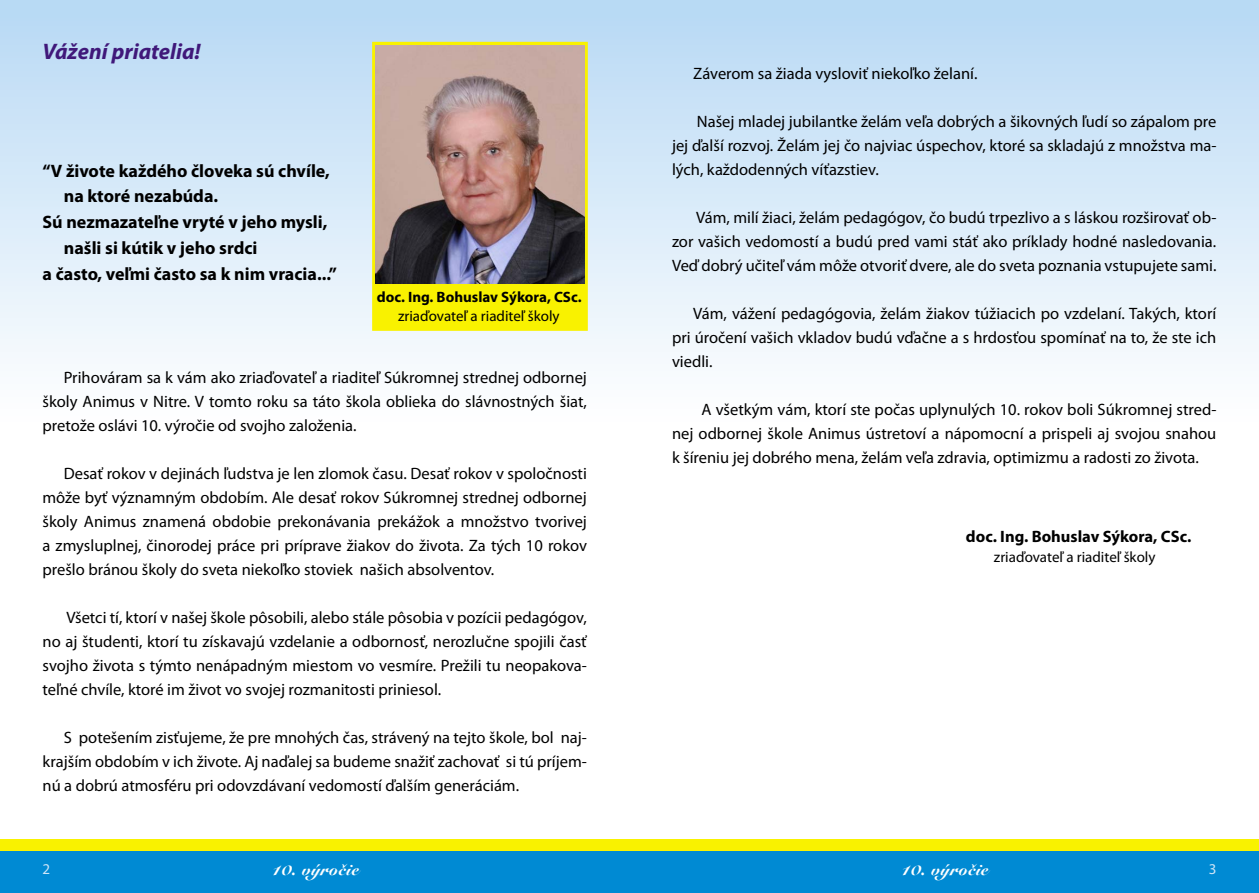
<style>
.page{position:relative;width:1259px;height:893px;background:#fff}
.page>*{position:absolute;margin:0;border:0;box-sizing:border-box;transform-origin:0 0}
.t1{font:italic 700 22.5px "Myriad Pro";color:#40187a}
.t2{font:700 18px "Myriad Pro";color:#000}
.t3{font:18px "Snell Blk AT";color:#fff}
.t4{font:16.5px/24px "Myriad Pro";color:#000;text-align:justify}
.t5{font:700 16.5px "Myriad Pro";color:#000}
.t6{font:15px "Myriad Pro";color:#000}
.t7{font:700 15px "Myriad Pro";color:#000}
.t8{font:15px "Myriad Pro";color:#cfe5f8}
</style>
<div class="page">
<div style="left:0;top:839px;width:629px;height:54px;background:#f9f200"></div>
<div style="left:0;top:851px;width:629px;height:42px;background:#008ad3"></div>
<div style="left:0;top:0;width:629px;height:434px;background:linear-gradient(to bottom,#b7d9f4,#fff)"></div>
<div style="left:629px;top:839px;width:630px;height:54px;background:#f9f200"></div>
<div style="left:629px;top:851px;width:630px;height:42px;background:#008ad3"></div>
<div style="left:629px;top:0;width:630px;height:434px;background:linear-gradient(to bottom,#b7d9f4,#fff)"></div>
<div style="left:372px;top:42px;width:216px;height:289px;background:#f9f200;border:2px solid #f9f200"></div>
<img style="left:375px;top:45px;width:210px;height:238px">
<h1 class="t1" style="left:43px;top:37px;width:160px">Vážení priatelia!</h1>
<p class="t2" style="left:43px;top:159px;width:289px">“V živote každého človeka sú chvíle,</p>
<p class="t2" style="left:64px;top:185px;width:156px">na ktoré nezabúda.</p>
<p class="t2" style="left:43px;top:210px;width:286px">Sú nezmazateľne vryté v jeho mysli,</p>
<p class="t2" style="left:64px;top:236px;width:195px">našli si kútik v jeho srdci</p>
<p class="t2" style="left:43px;top:262px;width:296px">a často, veľmi často sa k nim vracia...”</p>
<p class="t7" style="left:377px;top:287px;width:206px">doc. Ing. Bohuslav Sýkora, CSc.</p>
<p class="t6" style="left:398px;top:307px;width:163px">zriaďovateľ a riaditeľ školy</p>
<p class="t4" style="left:43px;top:365px;width:546px;text-indent:21px">Prihováram sa k vám ako zriaďovateľ a riaditeľ Súkromnej strednej odbornej školy Animus v Nitre. V tomto roku sa táto škola oblieka do slávnostných šiat, pretože oslávi 10. výročie od svojho založenia.</p>
<p class="t4" style="left:43px;top:461px;width:546px;text-indent:21px">Desať rokov v dejinách ľudstva je len zlomok času. Desať rokov v spoločnosti môže byť významným obdobím. Ale desať rokov Súkromnej strednej odbornej školy Animus znamená obdobie prekonávania prekážok a množstvo tvorivej a zmysluplnej, činorodej práce pri príprave žiakov do života. Za tých 10 rokov prešlo bránou školy do sveta niekoľko stoviek našich absolventov.</p>
<p class="t4" style="left:43px;top:605px;width:546px;text-indent:24px">Všetci tí, ktorí v našej škole pôsobili, alebo stále pôsobia v pozícii pedagógov, no aj študenti, ktorí tu získavajú vzdelanie a odbornosť, nerozlučne spojili časť svojho života s týmto nenápadným miestom vo vesmíre. Prežili tu neopakova&shy;teľné chvíle, ktoré im život vo svojej rozmanitosti priniesol.</p>
<p class="t4" style="left:43px;top:725px;width:546px;text-indent:21px">S potešením zisťujeme, že pre mnohých čas, strávený na tejto škole, bol naj&shy;krajším obdobím v ich živote. Aj naďalej sa budeme snažiť zachovať si tú príjem&shy;nú a dobrú atmosféru pri odovzdávaní vedomostí ďalším generáciám.</p>
<p class="t4" style="left:693px;top:61px;width:286px">Záverom sa žiada vysloviť niekoľko želaní.</p>
<p class="t4" style="left:672px;top:109px;width:546px;text-indent:25px">Našej mladej jubilantke želám veľa dobrých a šikovných ľudí so zápalom pre jej ďalší rozvoj. Želám jej čo najviac úspechov, ktoré sa skladajú z množstva ma&shy;lých, každodenných víťazstiev.</p>
<p class="t4" style="left:672px;top:205px;width:546px;text-indent:24px">Vám, milí žiaci, želám pedagógov, čo budú trpezlivo a s láskou rozširovať ob&shy;zor vašich vedomostí a budú pred vami stáť ako príklady hodné nasledovania.<br>Veď dobrý učiteľ vám môže otvoriť dvere, ale do sveta poznania vstupujete sami.</p>
<p class="t4" style="left:672px;top:301px;width:546px;text-indent:21px">Vám, vážení pedagógovia, želám žiakov túžiacich po vzdelaní. Takých, ktorí pri úročení vašich vkladov budú vďačne a s hrdosťou spomínať na to, že ste ich viedli.</p>
<p class="t4" style="left:672px;top:397px;width:546px;text-indent:30px">A všetkým vám, ktorí ste počas uplynulých 10. rokov boli Súkromnej stred&shy;nej odbornej škole Animus ústretoví a nápomocní a prispeli aj svojou snahou k šíreniu jej dobrého mena, želám veľa zdravia, optimizmu a radosti zo života.</p>
<p class="t5" style="left:966px;top:526px;width:227px">doc. Ing. Bohuslav Sýkora, CSc.</p>
<p class="t6" style="left:994px;top:548px;width:163px">zriaďovateľ a riaditeľ školy</p>
<p class="t8" style="left:43px;top:860px;width:9px">2</p>
<p class="t3" style="left:270px;top:859px;width:90px">10. výročie</p>
<p class="t3" style="left:900px;top:859px;width:90px">10. výročie</p>
<p class="t8" style="left:1208px;top:860px;width:9px">3</p>
</div>
